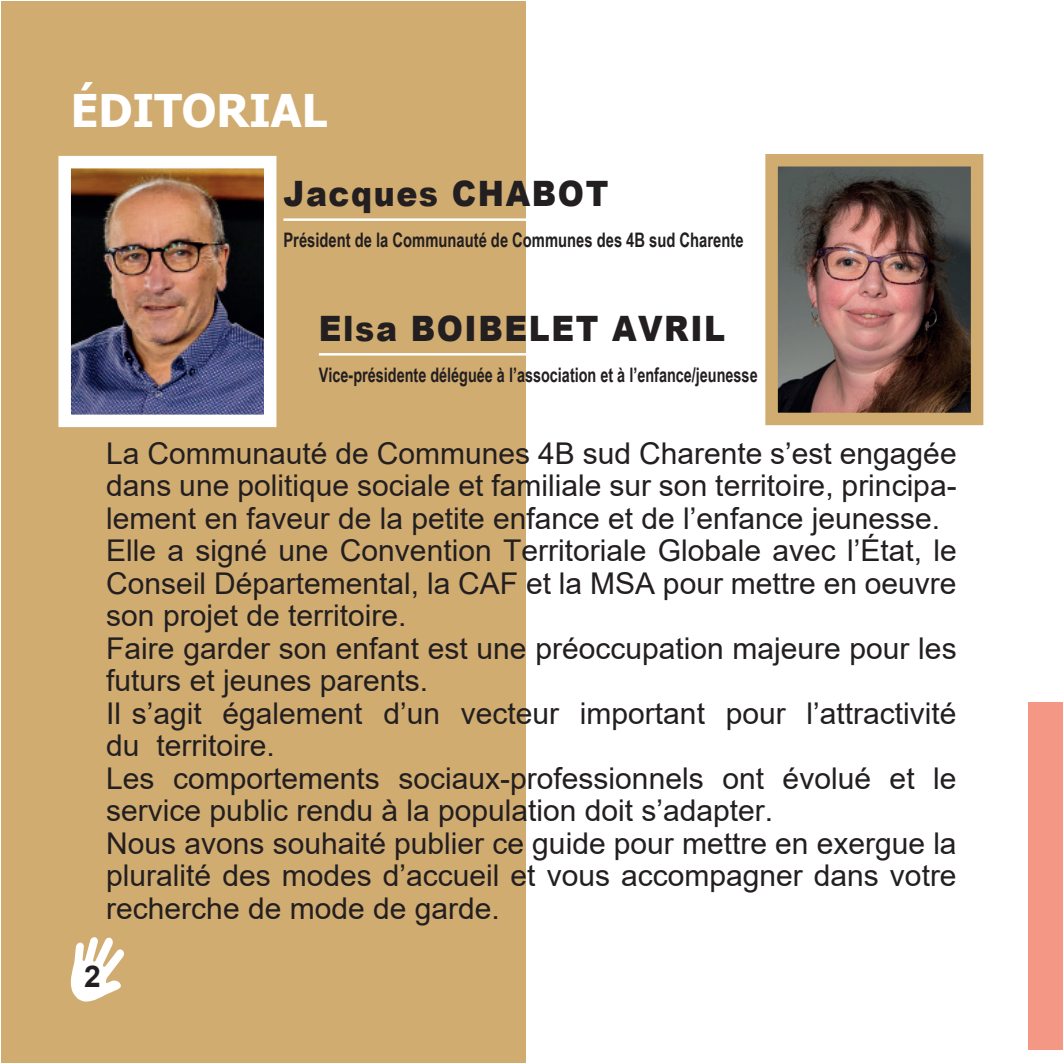
<style>
.page{position:relative;width:1063px;height:1063px;background:#fff}
.page>*{position:absolute;margin:0;border:0;box-sizing:border-box;transform-origin:0 0}
.t1{font:700 45px "Tahoma";color:#fff}
.t2{font:900 35px "Arial";letter-spacing:.05em;color:#231f20;scale:.9 1}
.t3{font:30px/32.5px "Arial";color:#231f20}
.t4{font:700 30px "Arial";color:#231f20}
.t5{font:700 20px "Arial Narrow";color:#231f20;scale:.88 1}
.t6{font:700 20px "Arial Narrow";color:#231f20;scale:.9 1}
</style>
<div class="page">
<div style="left:1px;top:1px;width:525px;height:1062px;background:#d1ac71"></div>
<div style="left:1029px;top:703px;width:34px;height:347px;background:#f49785"></div>
<img style="left:778px;top:167px;width:192px;height:245px">
<div style="left:765px;top:154px;width:218px;height:271px;border:12px solid #d1ac71"></div>
<hr style="left:283px;top:218px;width:432px;height:3px;background:#fff">
<hr style="left:319px;top:353px;width:372px;height:3px;background:#fff">
<img style="left:71px;top:169px;width:192px;height:245px">
<div style="left:58px;top:156px;width:218px;height:271px;border:12px solid #fff"></div>
<svg style="left:70px;top:937px;width:54px;height:65px"></svg>
<h1 class="t1" style="left:71px;top:79px;width:258px">ÉDITORIAL</h1>
<p class="t2" style="left:283px;top:168px;width:363px">Jacques CHABOT</p>
<p class="t6" style="left:283px;top:225px;width:513px">Président de la Communauté de Communes des 4B sud Charente</p>
<p class="t2" style="left:319px;top:303px;width:453px">Elsa BOIBELET AVRIL</p>
<p class="t5" style="left:319px;top:360px;width:500px">Vice-présidente déléguée à l’association et à l’enfance/jeunesse</p>
<p class="t3" style="left:106px;top:437px;width:852px">La Communauté de Communes 4B sud Charente s’est engagée dans une politique sociale et familiale sur son territoire, principa&shy;lement en faveur de la petite enfance et de l’enfance jeunesse.<br>Elle a signé une Convention Territoriale Globale avec l’État, le Conseil Départemental, la CAF et la MSA pour mettre en oeuvre son projet de territoire.<br>Faire garder son enfant est une préoccupation majeure pour les futurs et jeunes parents.<br>Il s’agit également d’un vecteur important pour l’attractivité du territoire.<br>Les comportements sociaux-professionnels ont évolué et le service public rendu à la population doit s’adapter.<br>Nous avons souhaité publier ce guide pour mettre en exergue la pluralité des modes d’accueil et vous accompagner dans votre recherche de mode de garde.</p>
<p class="t4" style="left:84px;top:956px;width:18px">2</p>
</div>
